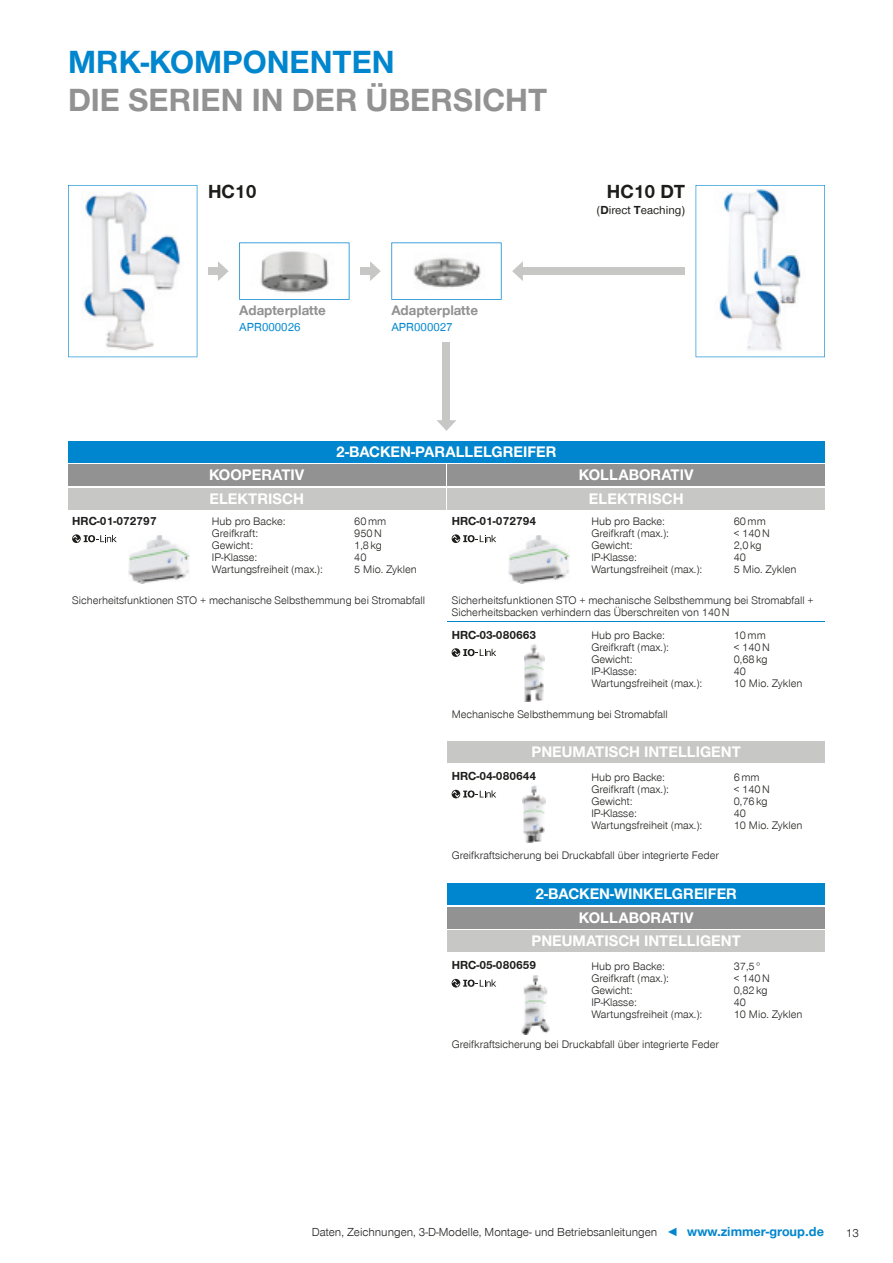
<style>
.page{position:relative;width:893px;height:1263px;background:#fff}
.page>*{position:absolute;margin:0;border:0;box-sizing:border-box;transform-origin:0 0}
.t1{font:700 33px "Zimmer Group Sans Global";color:#939292}
.t2{font:700 33px "Zimmer Group Sans Global";color:#0086ce}
.t3{font:700 19.5px "Zimmer Group Sans Global";color:#1d1d1b}
.t4{font:700 15.75px/23.4px "Zimmer Group Sans Global";color:#fff}
.t5{font:700 14.25px "Zimmer Group Sans Global";color:#939292}
.t6{font:300 12px "Zimmer Group Sans Global";color:#1d1d1b}
.t7{font:700 12px "Zimmer Group Sans Global";color:#1d1d1b}
.t8{font:12px "Zimmer Group Sans Global";color:#0086ce}
.t9{font:12px "Zimmer Group Sans Global";color:#1d1d1b}
.t10{font:300 11.25px/12px "Zimmer Group Sans Global";color:#1d1d1b}
.s1{font-weight:700}
.s2{color:#0086ce}
.s3{font-weight:700;font-size:13.5px;color:#0086ce}
</style>
<div class="page">
<svg style="left:68px;top:185px;width:129px;height:172px"></svg>
<svg style="left:696px;top:185px;width:129px;height:172px"></svg>
<div style="left:208px;top:267px;width:13px;height:8px;background:#c7c7c6"></div>
<svg style="left:218px;top:261px;width:11px;height:20px"></svg>
<div style="left:360px;top:267px;width:13px;height:8px;background:#c7c7c6"></div>
<svg style="left:370px;top:261px;width:11px;height:20px"></svg>
<div style="left:519px;top:267px;width:166px;height:8px;background:#c7c7c6"></div>
<svg style="left:512px;top:261px;width:11px;height:20px"></svg>
<div style="left:443px;top:342px;width:7px;height:82px;background:#c7c7c6"></div>
<svg style="left:437px;top:420px;width:19px;height:11px"></svg>
<svg style="left:239px;top:242px;width:110px;height:58px"></svg>
<svg style="left:391px;top:242px;width:111px;height:58px"></svg>
<div style="left:68px;top:441px;width:757px;height:22px;background:#0086ce"></div>
<div style="left:68px;top:465px;width:377px;height:21px;background:#939292"></div>
<div style="left:68px;top:488px;width:377px;height:21px;background:#c7c7c6"></div>
<div style="left:448px;top:465px;width:377px;height:21px;background:#939292"></div>
<div style="left:448px;top:907px;width:377px;height:21px;background:#939292"></div>
<div style="left:448px;top:488px;width:377px;height:21px;background:#c7c7c6"></div>
<div style="left:448px;top:741px;width:377px;height:21px;background:#c7c7c6"></div>
<div style="left:448px;top:930px;width:377px;height:22px;background:#c7c7c6"></div>
<div style="left:448px;top:883px;width:377px;height:22px;background:#0086ce"></div>
<hr style="left:448px;top:621px;width:54px;height:1px;background:#0086ce">
<hr style="left:502px;top:621px;width:85px;height:1px;background:#0086ce">
<hr style="left:587px;top:621px;width:143px;height:1px;background:#0086ce">
<hr style="left:730px;top:621px;width:95px;height:1px;background:#0086ce">
<svg style="left:452px;top:534px;width:44px;height:9px"></svg>
<img style="left:508px;top:535px;width:61px;height:48px">
<svg style="left:72px;top:534px;width:45px;height:9px"></svg>
<img style="left:129px;top:535px;width:61px;height:48px">
<svg style="left:452px;top:648px;width:44px;height:9px"></svg>
<img style="left:524px;top:644px;width:21px;height:57px">
<svg style="left:452px;top:790px;width:44px;height:8px"></svg>
<img style="left:523px;top:786px;width:22px;height:57px">
<svg style="left:452px;top:979px;width:44px;height:8px"></svg>
<img style="left:522px;top:975px;width:28px;height:59px">
<h1 class="t2" style="left:68px;top:42px;width:328px">MRK-KOMPONENTEN</h1>
<h1 class="t1" style="left:68px;top:80px;width:481px">DIE SERIEN IN DER ÜBERSICHT</h1>
<h2 class="t3" style="left:208px;top:180px;width:50px">HC10</h2>
<h2 class="t3" style="left:607px;top:180px;width:80px">HC10 DT</h2>
<p class="t9" style="left:597px;top:203px;width:90px">(<span class="s1">D</span>irect <span class="s1">T</span>eaching)</p>
<p class="t5" style="left:239px;top:301px;width:88px">Adapterplatte</p>
<p class="t8" style="left:239px;top:320px;width:63px">APR000026</p>
<p class="t5" style="left:391px;top:301px;width:88px">Adapterplatte</p>
<p class="t8" style="left:391px;top:320px;width:63px">APR000027</p>
<h3 class="t4" style="left:336px;top:440px;width:222px">2-BACKEN-PARALLELGREIFER</h3>
<h3 class="t4" style="left:209px;top:463px;width:97px">KOOPERATIV<br>ELEKTRISCH</h3>
<h3 class="t4" style="left:579px;top:463px;width:116px">KOLLABORATIV</h3>
<h3 class="t4" style="left:589px;top:487px;width:96px">ELEKTRISCH</h3>
<p class="t7" style="left:72px;top:514px;width:86px">HRC-01-072797</p>
<p class="t10" style="left:212px;top:515px;width:112px">Hub pro Backe:<br>Greifkraft:<br>Gewicht:<br>IP-Klasse:<br>Wartungsfreiheit (max.):</p>
<p class="t10" style="left:354px;top:515px;width:64px">60 mm<br>950 N<br>1,8 kg<br>40<br>5 Mio. Zyklen</p>
<p class="t10" style="left:72px;top:594px;width:354px">Sicherheitsfunktionen STO + mechanische Selbsthemmung bei Stromabfall</p>
<p class="t7" style="left:452px;top:514px;width:86px">HRC-01-072794</p>
<p class="t10" style="left:591px;top:515px;width:112px">Hub pro Backe:<br>Greifkraft (max.):<br>Gewicht:<br>IP-Klasse:<br>Wartungsfreiheit (max.):</p>
<p class="t10" style="left:734px;top:515px;width:64px">60 mm<br>&lt; 140 N<br>2,0 kg<br>40<br>5 Mio. Zyklen</p>
<p class="t10" style="left:452px;top:594px;width:363px">Sicherheitsfunktionen STO + mechanische Selbsthemmung bei Stromabfall +<br>Sicherheitsbacken verhindern das Überschreiten von 140 N</p>
<p class="t7" style="left:452px;top:628px;width:86px">HRC-03-080663</p>
<p class="t10" style="left:591px;top:629px;width:112px">Hub pro Backe:<br>Greifkraft (max.):<br>Gewicht:<br>IP-Klasse:<br>Wartungsfreiheit (max.):</p>
<p class="t10" style="left:734px;top:629px;width:70px">10 mm<br>&lt; 140 N<br>0,68 kg<br>40<br>10 Mio. Zyklen</p>
<p class="t10" style="left:452px;top:708px;width:218px">Mechanische Selbsthemmung bei Stromabfall</p>
<h3 class="t4" style="left:531px;top:740px;width:211px">PNEUMATISCH INTELLIGENT</h3>
<p class="t7" style="left:452px;top:769px;width:86px">HRC-04-080644</p>
<p class="t10" style="left:591px;top:771px;width:112px">Hub pro Backe:<br>Greifkraft (max.):<br>Gewicht:<br>IP-Klasse:<br>Wartungsfreiheit (max.):</p>
<p class="t10" style="left:734px;top:771px;width:70px">6 mm<br>&lt; 140 N<br>0,76 kg<br>40<br>10 Mio. Zyklen</p>
<p class="t10" style="left:452px;top:849px;width:269px">Greifkraftsicherung bei Druckabfall über integrierte Feder</p>
<h3 class="t4" style="left:535px;top:882px;width:203px">2-BACKEN-WINKELGREIFER</h3>
<h3 class="t4" style="left:579px;top:906px;width:116px">KOLLABORATIV</h3>
<h3 class="t4" style="left:531px;top:929px;width:211px">PNEUMATISCH INTELLIGENT</h3>
<p class="t7" style="left:452px;top:958px;width:86px">HRC-05-080659</p>
<p class="t10" style="left:591px;top:960px;width:112px">Hub pro Backe:<br>Greifkraft (max.):<br>Gewicht:<br>IP-Klasse:<br>Wartungsfreiheit (max.):</p>
<p class="t10" style="left:734px;top:960px;width:70px">37,5 °<br>&lt; 140 N<br>0,82 kg<br>40<br>10 Mio. Zyklen</p>
<p class="t10" style="left:452px;top:1038px;width:269px">Greifkraftsicherung bei Druckabfall über integrierte Feder</p>
<p class="t6" style="left:312px;top:1225px;width:514px">Daten, Zeichnungen, 3-D-Modelle, Montage- und Betriebsanleitungen <span class="s2">◄</span> <span class="s3">www.zimmer-group.de</span></p>
<p class="t6" style="left:846px;top:1226px;width:15px">13</p>
</div>
